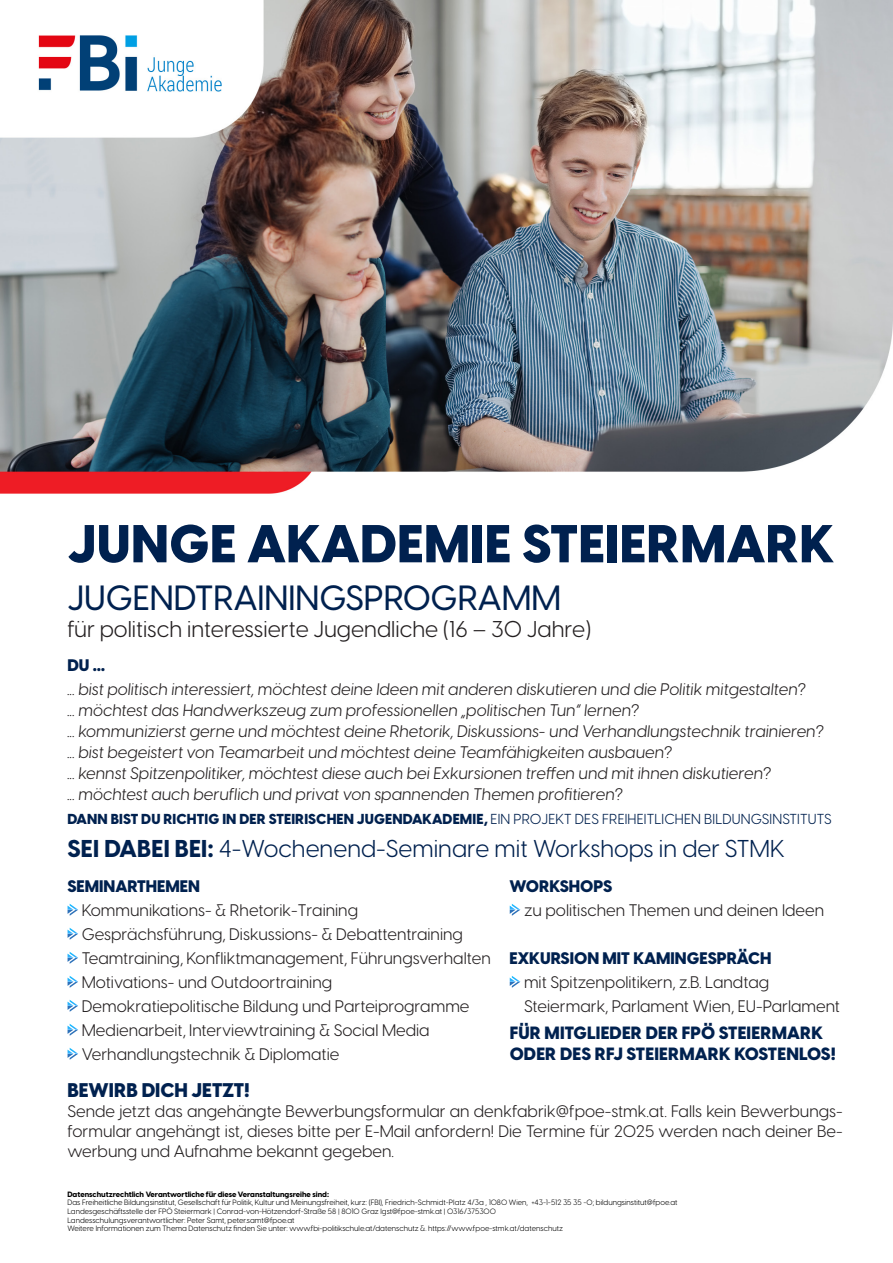
<style>
.page{position:relative;width:893px;height:1263px;background:#fff}
.page>*{position:absolute;margin:0;border:0;box-sizing:border-box;transform-origin:0 0}
.t1{font:800 52.5px "Visby CF";letter-spacing:.01em;color:#00214f}
.t2{font:500 34.5px "Visby CF";color:#00214f}
.t3{font:24px "Visby CF";color:#00214f}
.t4{font:22.5px "Visby CF";color:#231f20}
.t5{font:800 19.5px "Visby CF";color:#00214f}
.t6{font:800 17.55px/21px "Visby CF";letter-spacing:.01em;color:#00214f}
.t7{font:16.5px/24px "Visby CF";color:#231f20}
.t8{font:italic 16.5px/21px "Visby CF";color:#231f20}
.t9{font:800 16.5px "Visby CF";color:#00214f}
.t10{font:800 14.25px "Visby CF";letter-spacing:.01em;color:#00214f}
.t11{font:7.65px/8.7px "Visby CF";color:#000}
.t12{font:800 7.65px "Visby CF";color:#000}
.s1{font-weight:400}
.s2{font-weight:800}
</style>
<div class="page">
<img style="left:0;top:0;width:893px;height:1058px">
<svg style="left:68px;top:904px;width:10px;height:12px"></svg>
<svg style="left:68px;top:928px;width:10px;height:12px"></svg>
<svg style="left:68px;top:952px;width:10px;height:12px"></svg>
<svg style="left:68px;top:976px;width:10px;height:12px"></svg>
<svg style="left:68px;top:1000px;width:10px;height:12px"></svg>
<svg style="left:68px;top:1024px;width:10px;height:12px"></svg>
<svg style="left:68px;top:1048px;width:10px;height:12px"></svg>
<svg style="left:510px;top:904px;width:10px;height:12px"></svg>
<svg style="left:510px;top:976px;width:10px;height:12px"></svg>
<h1 class="t1" style="left:68px;top:502px;width:768px">JUNGE AKADEMIE STEIERMARK</h1>
<h2 class="t2" style="left:67px;top:572px;width:495px">JUGENDTRAININGSPROGRAMM</h2>
<h3 class="t4" style="left:67px;top:612px;width:525px">für politisch interessierte Jugendliche (16 – 30 Jahre)</h3>
<p class="t9" style="left:67px;top:652px;width:39px">DU …</p>
<p class="t8" style="left:67px;top:678px;width:758px">... bist politisch interessiert, möchtest deine Ideen mit anderen diskutieren und die Politik mitgestalten?<br>... möchtest das Handwerkszeug zum professionellen „politischen Tun“ lernen?<br>... kommunizierst gerne und möchtest deine Rhetorik, Diskussions- und Verhandlungstechnik trainieren? ... bist begeistert von Teamarbeit und möchtest deine Teamfähigkeiten ausbauen?<br>... kennst Spitzenpolitiker, möchtest diese auch bei Exkursionen treffen und mit ihnen diskutieren?<br>... möchtest auch beruflich und privat von spannenden Themen profitieren?</p>
<p class="t10" style="left:67px;top:808px;width:766px">DANN BIST DU RICHTIG IN DER STEIRISCHEN JUGENDAKADEMIE, <span class="s1">EIN PROJEKT DES FREIHEITLICHEN BILDUNGSINSTITUTS</span></p>
<h3 class="t3" style="left:68px;top:830px;width:719px"><span class="s2">SEI DABEI BEI:</span> 4-Wochenend-Seminare mit Workshops in der STMK</h3>
<p class="t9" style="left:510px;top:873px;width:104px">WORKSHOPS</p>
<p class="t7" style="left:524px;top:897px;width:302px">zu politischen Themen und deinen Ideen</p>
<p class="t9" style="left:510px;top:945px;width:263px">EXKURSION MIT KAMINGESPRÄCH</p>
<p class="t7" style="left:524px;top:969px;width:318px">mit Spitzenpolitikern, z.B. Landtag<br>Steiermark, Parlament Wien, EU-Parlament</p>
<p class="t6" style="left:510px;top:1021px;width:327px">FÜR MITGLIEDER DER FPÖ STEIERMARK<br>ODER DES RFJ STEIERMARK KOSTENLOS!</p>
<p class="t9" style="left:67px;top:873px;width:134px">SEMINARTHEMEN</p>
<p class="t7" style="left:82px;top:897px;width:410px">Kommunikations- &amp; Rhetorik-Training Gesprächsführung, Diskussions- &amp; Debattentraining Teamtraining, Konfliktmanagement, Führungsverhalten Motivations- und Outdoortraining Demokratiepolitische Bildung und Parteiprogramme Medienarbeit, Interviewtraining &amp; Social Media Verhandlungstechnik &amp; Diplomatie</p>
<p class="t5" style="left:67px;top:1075px;width:184px">BEWIRB DICH JETZT!</p>
<p class="t7" style="left:67px;top:1100px;width:777px;line-height:19.8px;text-align:justify">Sende jetzt das angehängte Bewerbungsformular an denkfabrik@fpoe-stmk.at. Falls kein Bewerbungs&shy;formular angehängt ist, dieses bitte per E-Mail anfordern! Die Termine für 2025 werden nach deiner Be&shy;werbung und Aufnahme bekannt gegeben.</p>
<p class="t12" style="left:67px;top:1188px;width:263px">Datenschutzrechtlich Verantwortliche für diese Veranstaltungsreihe sind:</p>
<p class="t11" style="left:67px;top:1198px;width:612px">Das Freiheitliche Bildungsinstitut, Gesellschaft für Politik, Kultur und Meinungsfreiheit, kurz: (FBI), Friedrich-Schmidt-Platz 4/3a , 1080 Wien, +43-1-512 35 35 -0; bildungsinstitut@fpoe.at Landesgeschäftsstelle der FPÖ Steiermark | Conrad-von-Hötzendorf-Straße 58 | 8010 Graz lgst@fpoe-stmk.at | 0316/375300<br>Landesschulungsverantwortlicher: Peter Samt, peter.samt@fpoe.at<br>Weitere Informationen zum Thema Datenschutz finden Sie unter: www.fbi-politikschule.at/datenschutz &amp;. https://www.fpoe-stmk.at/datenschutz</p>
</div>
